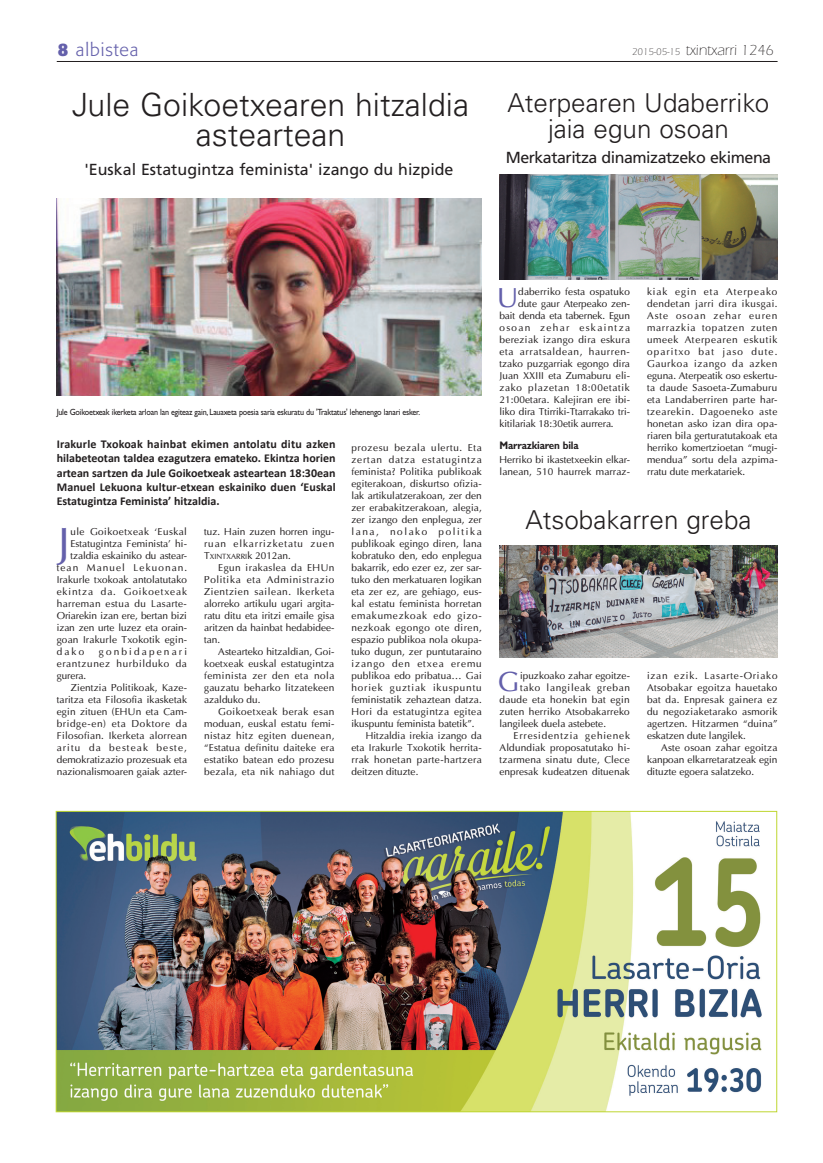
<style>
.page{position:relative;width:823px;height:1163px;background:#fff}
.page>*{position:absolute;margin:0;border:0;box-sizing:border-box;transform-origin:0 0}
.t1{font:45px "Optima";color:#6460ab}
.t2{font:300 32px/30px "Univers";color:#231f20;text-align:center}
.t3{font:27.5px "Optima";color:#6460ab}
.t4{font:300 26px/26px "Univers";color:#231f20;text-align:center}
.t5{font:300 18px "Formata";letter-spacing:.05em;color:#6460ab}
.t6{font:16px "Frutiger";color:#231f20}
.t7{font:16px "Frutiger";letter-spacing:-.03em;color:#231f20}
.t8{font:300 15px "Itc Eras";color:#231f20}
.t9{font:700 12px/14.4px "Calibri";color:#231f20;text-align:justify}
.t10{font:700 11px "Gill Sans";letter-spacing:-.015em;color:#231f20;scale:.9 1}
.t11{font:10px/12px "Optima";letter-spacing:.01em;color:#231f20;text-align:justify}
.t12{font:10px "Optima";letter-spacing:-.01em;color:#231f20}
.t13{font:10px/12px "Optima";letter-spacing:.085em;color:#231f20}
.t14{font:10px "Optima";letter-spacing:.04em;color:#231f20}
.t15{font:10px "Optima";letter-spacing:.06em;color:#231f20}
.t16{font:10px "Optima";letter-spacing:.03em;color:#231f20}
.t17{font:10px "Optima";letter-spacing:.08em;color:#231f20}
.t18{font:10px "Optima";letter-spacing:.065em;color:#231f20}
.t19{font:10px "Optima";letter-spacing:.035em;color:#231f20}
.t20{font:10px "Optima";letter-spacing:.055em;color:#231f20}
.t21{font:10px "Optima";letter-spacing:.075em;color:#231f20}
.t22{font:10px "Optima";letter-spacing:.045em;color:#231f20}
.t23{font:10px "Optima";letter-spacing:.105em;color:#231f20}
.t24{font:10px "Optima";letter-spacing:.155em;color:#231f20}
.t25{font:10px "Optima";letter-spacing:.13em;color:#231f20}
.t26{font:9px "Gill Sans";letter-spacing:-.025em;color:#231f20;scale:.9 1}
.t27{font:7.5px "Optima";color:#231f20}
.s1{font-weight:700}
.s2{font-size:10px}
</style>
<div class="page">
<hr style="left:57px;top:61px;width:720px;height:1px;background:#231f20">
<img style="left:57px;top:199px;width:424px;height:196px">
<img style="left:58px;top:813px;width:704px;height:296px">
<img style="left:499px;top:545px;width:278px;height:112px">
<img style="left:499px;top:175px;width:278px;height:104px">
<h3 class="t5" style="left:58px;top:39px;width:82px"><span class="s1">8</span> albistea</h3>
<h3 class="t8" style="left:631px;top:41px;width:143px"><span class="s2">2015-05-15</span> txintxarri 1246</h3>
<h2 class="t2" style="left:72px;top:90px;width:398px">Jule Goikoetxearen hitzaldia asteartean</h2>
<h3 class="t4" style="left:507px;top:89px;width:263px">Aterpearen Udaberriko jaia egun osoan</h3>
<h3 class="t7" style="left:505px;top:148px;width:267px">Merkataritza dinamizatzeko ekimena</h3>
<h3 class="t6" style="left:84px;top:160px;width:370px">'Euskal Estatugintza feminista' izango du hizpide</h3>
<p class="t26" style="left:57px;top:406px;width:405px">Jule Goikoetxeak ikerketa arloan lan egiteaz gain, Lauaxeta poesia saria eskuratu du 'Traktatus' lehenengo lanari esker.</p>
<p class="t9" style="left:57px;top:436px;width:280px">Irakurle Txokoak hainbat ekimen antolatu ditu azken hilabeteotan taldea ezagutzera emateko. Ekintza horien artean sartzen da Jule Goikoetxeak asteartean 18:30ean Manuel Lekuona kultur-etxean eskainiko duen ‘Euskal Estatugintza Feminista’ hitzaldia.</p>
<h1 class="t1" style="left:57px;top:516px;width:14px">J</h1>
<p class="t14" style="left:70px;top:525px;width:118px">ule Goikoetxeak ‘Euskal</p>
<p class="t11" style="left:70px;top:537px;width:118px">Estatugintza Feminista’ hi-</p>
<p class="t12" style="left:70px;top:549px;width:118px">tzaldia eskainiko du astear-</p>
<p class="t23" style="left:57px;top:561px;width:132px">tean Manuel Lekuonan.</p>
<p class="t11" style="left:57px;top:573px;width:132px">Irakurle txokoak antolatutako</p>
<p class="t13" style="left:57px;top:585px;width:132px">ekintza da. Goikoetxeak</p>
<p class="t19" style="left:57px;top:597px;width:132px">harreman estua du Lasarte-</p>
<p class="t12" style="left:57px;top:609px;width:132px">Oriarekin izan ere, bertan bizi</p>
<p class="t12" style="left:57px;top:621px;width:132px">izan zen urte luzez eta orain-</p>
<p class="t11" style="left:57px;top:633px;width:132px">goan Irakurle Txokotik egin-</p>
<p class="t11" style="left:57px;top:645px;width:29px">dako</p>
<p class="t11" style="left:57px;top:645px;width:132px;text-indent:42px">gonbidapenari erantzunez hurbilduko da gurera.</p>
<p class="t11" style="left:57px;top:681px;width:132px;text-indent:14px">Zientzia Politikoak, Kaze&shy;taritza eta Filosofia ikasketak egin zituen (EHUn eta Cam&shy;bridge-en) eta Doktore da Filosofian. Ikerketa alorrean aritu da besteak beste, demokratizazio prozesuak eta nazionalismoaren gaiak azter-</p>
<p class="t13" style="left:204px;top:525px;width:132px">tuz. Hain zuzen horren ingu&shy;ruan elkarrizketatu zuen</p>
<p class="t27" style="left:204px;top:551px;width:88px"><span class="s2">T</span>XINTXARRI<span class="s2">k 2012an.</span></p>
<p class="t11" style="left:204px;top:561px;width:132px;text-indent:14px">Egun irakaslea da EHUn Politika eta Administrazio Zientzien sailean. Ikerketa alorreko artikulu ugari argita&shy;ratu ditu eta iritzi emaile gisa aritzen da hainbat hedabidee&shy;tan.</p>
<p class="t11" style="left:204px;top:645px;width:132px;text-indent:14px">Astearteko hitzaldian, Goi&shy;koetxeak euskal estatugintza feminista zer den eta nola gauzatu beharko litzatekeen azalduko du.</p>
<p class="t11" style="left:204px;top:705px;width:132px;text-indent:14px">Goikoetxeak berak esan moduan, euskal estatu femi&shy;nistaz hitz egiten duenean, “Estatua definitu daiteke era estatiko batean edo prozesu bezala, eta nik nahiago dut</p>
<p class="t20" style="left:351px;top:441px;width:132px">prozesu bezala ulertu. Eta</p>
<p class="t21" style="left:351px;top:453px;width:132px">zertan datza estatugintza</p>
<p class="t11" style="left:351px;top:465px;width:132px">feminista? Politika publikoak</p>
<p class="t11" style="left:351px;top:477px;width:132px">egiterakoan, diskurtso ofizia-</p>
<p class="t11" style="left:351px;top:489px;width:132px">lak artikulatzerakoan, zer den</p>
<p class="t11" style="left:351px;top:501px;width:132px">zer erabakitzerakoan, alegia,</p>
<p class="t11" style="left:351px;top:513px;width:132px">zer izango den enplegua, zer</p>
<p class="t24" style="left:351px;top:525px;width:132px">lana, nolako politika</p>
<p class="t11" style="left:351px;top:537px;width:132px">publikoak egingo diren, lana</p>
<p class="t11" style="left:351px;top:549px;width:132px">kobratuko den, edo enplegua</p>
<p class="t11" style="left:351px;top:561px;width:132px">bakarrik, edo ezer ez, zer sar-</p>
<p class="t11" style="left:351px;top:573px;width:132px">tuko den merkatuaren logikan</p>
<p class="t11" style="left:351px;top:585px;width:132px">eta zer ez, are gehiago, eus-</p>
<p class="t11" style="left:351px;top:597px;width:132px">kal estatu feminista horretan</p>
<p class="t18" style="left:351px;top:609px;width:132px">emakumezkoak edo gizo-</p>
<p class="t22" style="left:351px;top:621px;width:132px">nezkoak egongo ote diren,</p>
<p class="t11" style="left:351px;top:633px;width:132px">espazio publikoa nola okupa-</p>
<p class="t11" style="left:351px;top:645px;width:132px">tuko dugun, zer puntutaraino</p>
<p class="t13" style="left:351px;top:657px;width:132px">izango den etxea eremu</p>
<p class="t11" style="left:351px;top:669px;width:132px">publikoa edo pribatua… Gai</p>
<p class="t17" style="left:351px;top:681px;width:132px">horiek guztiak ikuspuntu</p>
<p class="t11" style="left:351px;top:693px;width:132px">feministatik zehaztean datza.</p>
<p class="t14" style="left:351px;top:705px;width:132px">Hori da estatugintza egitea</p>
<p class="t11" style="left:351px;top:717px;width:124px">ikuspuntu feminista batetik”.</p>
<p class="t11" style="left:365px;top:729px;width:118px">Hitzaldia irekia izango da</p>
<p class="t11" style="left:351px;top:741px;width:132px">eta Irakurle Txokotik herrita-</p>
<p class="t14" style="left:351px;top:753px;width:132px">rrak honetan parte-hartzera</p>
<p class="t11" style="left:351px;top:765px;width:68px">deitzen dituzte.</p>
<h3 class="t3" style="left:497px;top:280px;width:23px">U</h3>
<p class="t11" style="left:518px;top:285px;width:113px">daberriko festa ospatuko</p>
<p class="t12" style="left:518px;top:297px;width:113px">dute gaur Aterpeako zen-</p>
<p class="t12" style="left:499px;top:309px;width:132px">bait denda eta tabernek. Egun</p>
<p class="t25" style="left:499px;top:321px;width:132px">osoan zehar eskaintza</p>
<p class="t16" style="left:499px;top:333px;width:132px">bereziak izango dira eskura</p>
<p class="t15" style="left:499px;top:345px;width:132px">eta arratsaldean, haurren-</p>
<p class="t11" style="left:499px;top:357px;width:132px">tzako puzgarriak egongo dira</p>
<p class="t11" style="left:499px;top:369px;width:132px">Juan XXIII eta Zumaburu eli-</p>
<p class="t15" style="left:499px;top:381px;width:132px">zako plazetan 18:00etatik</p>
<p class="t11" style="left:499px;top:393px;width:132px">21:00etara. Kalejiran ere ibi-</p>
<p class="t12" style="left:499px;top:405px;width:132px">liko dira Ttirriki-Ttarrakako tri-</p>
<p class="t12" style="left:499px;top:417px;width:116px">kitilariak 18:30etik aurrera.</p>
<p class="t10" style="left:499px;top:438px;width:89px">Marrazkiaren bila</p>
<p class="t11" style="left:499px;top:453px;width:132px">Herriko bi ikastetxeekin elkar&shy;lanean, 510 haurrek marraz-</p>
<p class="t11" style="left:646px;top:285px;width:132px">kiak egin eta Aterpeako dendetan jarri dira ikusgai.<br>Aste osoan zehar euren marrazkia topatzen zuten umeek Aterpearen eskutik oparitxo bat jaso dute.<br>Gaurkoa izango da azken eguna. Aterpeatik oso eskertu&shy;ta daude Sasoeta-Zumaburu eta Landaberriren parte har&shy;tzearekin. Dagoeneko aste honetan asko izan dira opa&shy;riaren bila gerturatutakoak eta herriko komertzioetan “mugi&shy;mendua” sortu dela azpima&shy;rratu dute merkatariek.</p>
<h3 class="t4" style="left:525px;top:507px;width:227px">Atsobakarren greba</h3>
<h3 class="t3" style="left:497px;top:664px;width:23px">G</h3>
<p class="t11" style="left:519px;top:669px;width:111px">ipuzkoako zahar egoitze-</p>
<p class="t18" style="left:519px;top:681px;width:111px">tako langileak greban</p>
<p class="t16" style="left:499px;top:693px;width:132px">daude eta honekin bat egin</p>
<p class="t11" style="left:499px;top:705px;width:132px">zuten herriko Atsobakarreko</p>
<p class="t11" style="left:499px;top:717px;width:108px">langileek duela astebete.</p>
<p class="t17" style="left:513px;top:729px;width:118px">Erresidentzia gehienek</p>
<p class="t11" style="left:499px;top:741px;width:132px">Aldundiak proposatutako hi-</p>
<p class="t11" style="left:499px;top:753px;width:132px">tzarmena sinatu dute, Clece</p>
<p class="t11" style="left:499px;top:765px;width:132px">enpresak kudeatzen dituenak</p>
<p class="t11" style="left:646px;top:669px;width:132px">izan ezik. Lasarte-Oriako Atsobakar egoitza hauetako bat da. Enpresak gainera ez du negoziaketarako asmorik agertzen. Hitzarmen “duina” eskatzen dute langilek.</p>
<p class="t11" style="left:646px;top:741px;width:132px;text-indent:14px">Aste osoan zahar egoitza kanpoan elkarretaratzeak egin dituzte egoera salatzeko.</p>
</div>
